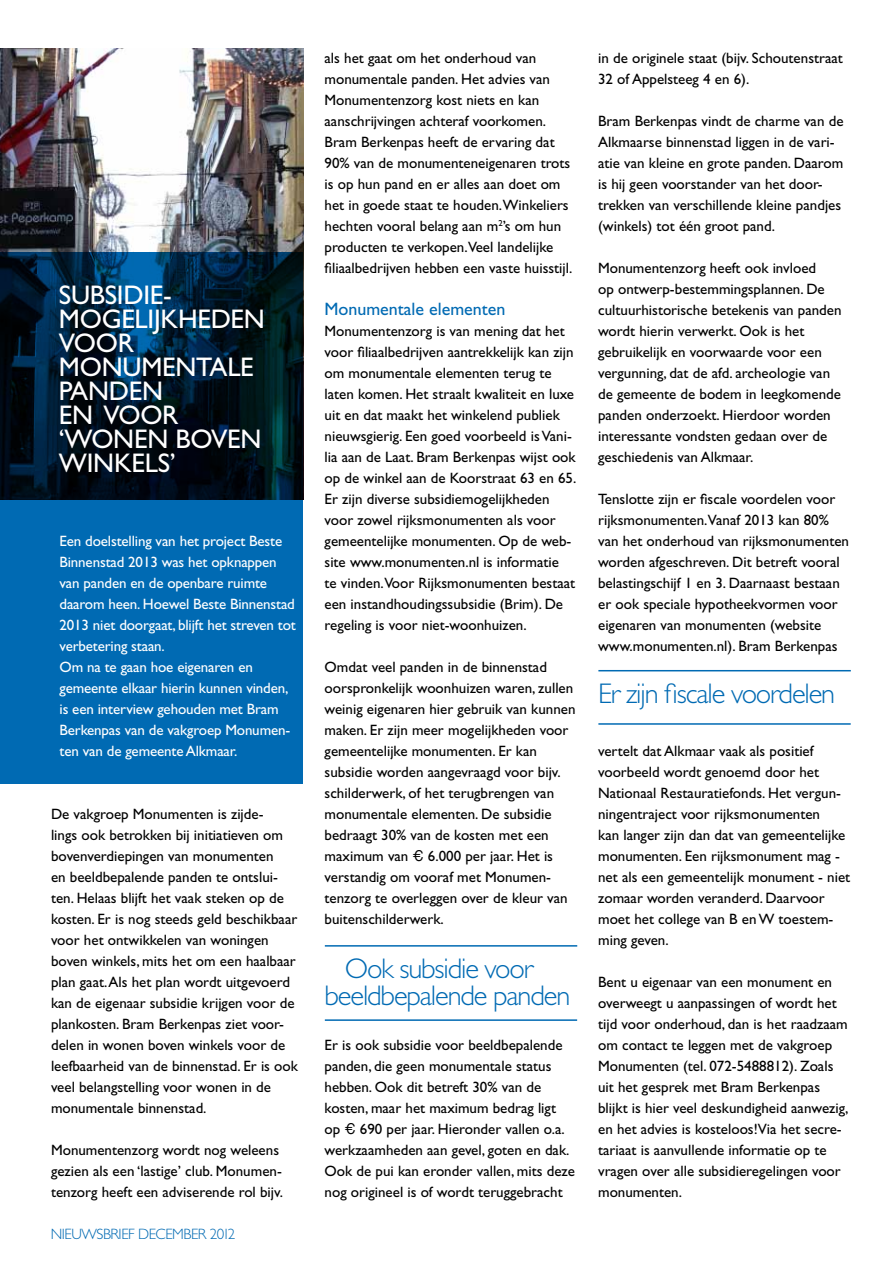
<style>
.page{position:relative;width:893px;height:1263px;background:#fff}
.page>*{position:absolute;margin:0;border:0;box-sizing:border-box;transform-origin:0 0}
.t1{font:300 28.5px/27px "Gill Sans";letter-spacing:-.04em;color:#006ab3;text-align:center}
.t2{font:27px/24px "Gill Sans";color:#fff;text-align:justify}
.t3{font:18px "Gill Sans";color:#006ab3}
.t4{font:15px/21px "Gill Sans";color:#000}
.t5{font:15px/21px "Gill Sans";letter-spacing:-.01em;color:#fff}
.t6{font:300 15px "Gill Sans";letter-spacing:-.03em;color:#006ab3}
.s1{font-family:"Helvetica"}
</style>
<div class="page">
<img style="left:0;top:49px;width:303px;height:203px">
<svg style="left:0;top:252px;width:303px;height:531px;background:#004474"></svg>
<hr style="left:325px;top:945px;width:252px;height:2px;background:#006ab3">
<hr style="left:325px;top:1019px;width:252px;height:2px;background:#006ab3">
<hr style="left:598px;top:670px;width:253px;height:1px;background:#006ab3">
<hr style="left:598px;top:723px;width:253px;height:2px;background:#006ab3">
<h2 class="t2" style="left:59px;top:283px;width:26px">Subsi</h2>
<h2 class="t2" style="left:123px;top:283px;width:50px">die-</h2>
<h2 class="t2" style="left:59px;top:307px;width:17px">mogeli</h2>
<h2 class="t2" style="left:154px;top:307px;width:24px">jkhe</h2>
<h2 class="t2" style="left:211px;top:307px;width:32px">den</h2>
<h2 class="t2" style="left:59px;top:331px;width:18px">voor monumentale pan</h2>
<h2 class="t2" style="left:109px;top:379px;width:32px">den</h2>
<h2 class="t2" style="left:59px;top:403px;width:24px;text-align:left">envoor ‘wonenboven winkels</h2>
<h2 class="t2" style="left:170px;top:451px;width:7px">’</h2>
<p class="t5" style="left:60px;top:531px;width:238px">Een doelstelling van het project Beste Binnenstad 2013 was het opknappen van panden en de openbare ruimte daarom heen. Hoewel Beste Binnenstad 2013 niet doorgaat, blijft het streven tot verbetering staan.<br>Om na te gaan hoe eigenaren en gemeente elkaar hierin kunnen vinden, is een interview gehouden met Bram Berkenpas van de vakgroep Monumen&shy;ten van de gemeente Alkmaar.</p>
<p class="t4" style="left:51px;top:804px;width:248px">De vakgroep Monumenten is zijde-<br>lings ook betrokken bij initiatieven om bovenverdiepingen van monumenten<br>en beeldbepalende panden te ontslui&shy;ten. Helaas blijft het vaak steken op de kosten. Er is nog steeds geld beschikbaar voor het ontwikkelen van woningen boven winkels, mits het om een haalbaar plan gaat.Als het plan wordt uitgevoerd kan de eigenaar subsidie krijgen voor de plankosten. Bram Berkenpas ziet voor&shy;delen in wonen boven winkels voor de leefbaarheid van de binnenstad. Er is ook veel belangstelling voor wonen in de monumentale binnenstad.</p>
<p class="t4" style="left:51px;top:1140px;width:234px">Monumentenzorg wordt nog weleens gezien als een ‘lastige’ club. Monumen&shy;tenzorg heeft een adviserende rol bijv.</p>
<p class="t6" style="left:51px;top:1226px;width:186px">NIEUWSBRIEF DECEMBER 2012</p>
<p class="t4" style="left:325px;top:48px;width:249px">als het gaat om het onderhoud van monumentale panden. Het advies van Monumentenzorg kost niets en kan aanschrijvingen achteraf voorkomen.<br>Bram Berkenpas heeft de ervaring dat 90% van de monumenteneigenaren trots is op hun pand en er alles aan doet om het in goede staat te houden.Winkeliers hechten vooral belang aan m<sup>2</sup>’s om hun producten te verkopen.Veel landelijke filiaalbedrijven hebben een vaste huisstijl.</p>
<p class="t3" style="left:325px;top:299px;width:182px">Monumentale elementen</p>
<p class="t4" style="left:325px;top:321px;width:253px">Monumentenzorg is van mening dat het voor filiaalbedrijven aantrekkelijk kan zijn om monumentale elementen terug te laten komen. Het straalt kwaliteit en luxe uit en dat maakt het winkelend publiek nieuwsgierig. Een goed voorbeeld isVani&shy;lia aan de Laat. Bram Berkenpas wijst ook op de winkel aan de Koorstraat 63 en 65.<br>Er zijn diverse subsidiemogelijkheden voor zowel rijksmonumenten als voor gemeentelijke monumenten. Op de web&shy;site www.monumenten.nl is informatie<br>te vinden.Voor Rijksmonumenten bestaat een instandhoudingssubsidie (Brim).De regeling is voor niet-woonhuizen.</p>
<p class="t4" style="left:325px;top:657px;width:253px">Omdat veel panden in de binnenstad oorspronkelijk woonhuizen waren, zullen weinig eigenaren hier gebruik van kunnen maken. Er zijn meer mogelijkheden voor gemeentelijke monumenten. Er kan subsidie worden aangevraagd voor bijv. schilderwerk, of het terugbrengen van monumentale elementen.De subsidie bedraagt 30% van de kosten met een maximum van <span class="s1">€</span> 6.000 per jaar. Het is verstandig om vooraf met Monumen&shy;tenzorg te overleggen over de kleur van buitenschilderwerk.</p>
<h1 class="t1" style="left:325px;top:955px;width:247px">Ook subsidie voor beeldbepalende panden</h1>
<p class="t4" style="left:325px;top:1035px;width:252px">Er is ook subsidie voor beeldbepalende panden, die geen monumentale status hebben. Ook dit betreft 30% van de kosten, maar het maximum bedrag ligt op <span class="s1">€</span> 690 per jaar. Hieronder vallen o.a. werkzaamheden aan gevel, goten en dak.<br>Ook de pui kan eronder vallen, mits deze nog origineel is of wordt teruggebracht</p>
<p class="t4" style="left:598px;top:48px;width:246px">in de originele staat (bijv. Schoutenstraat<br>32 of Appelsteeg 4 en 6).</p>
<p class="t4" style="left:598px;top:111px;width:247px">Bram Berkenpas vindt de charme van de Alkmaarse binnenstad liggen in de vari&shy;atie van kleine en grote panden.Daarom is hij geen voorstander van het door&shy;trekken van verschillende kleine pandjes (winkels) tot één groot pand.</p>
<p class="t4" style="left:598px;top:258px;width:245px">Monumentenzorg heeft ook invloed<br>op ontwerp-bestemmingsplannen.De cultuurhistorische betekenis van panden wordt hierin verwerkt. Ook is het gebruikelijk en voorwaarde voor een vergunning, dat de afd. archeologie van de gemeente de bodem in leegkomende panden onderzoekt. Hierdoor worden interessante vondsten gedaan over de geschiedenis van Alkmaar.</p>
<p class="t4" style="left:598px;top:489px;width:252px">Tenslotte zijn er fiscale voordelen voor rijksmonumenten.Vanaf 2013 kan 80% van het onderhoud van rijksmonumenten worden afgeschreven.D it betreft vooral belastingschijf 1 en 3.Daarnaast bestaan er ook speciale hypotheekvormen voor eigenaren van monumenten (website www.monumenten.nl). Bram Berkenpas</p>
<h1 class="t1" style="left:598px;top:680px;width:239px">Er zijn fiscale voordelen</h1>
<p class="t4" style="left:598px;top:741px;width:254px">vertelt dat Alkmaar vaak als positief voorbeeld wordt genoemd door het Nationaal Restauratiefonds. Het vergun&shy;ningentraject voor rijksmonumenten<br>kan langer zijn dan dat van gemeentelijke monumenten. Een rijksmonument mag - net als een gemeentelijk monument - niet zomaar worden veranderd.Daarvoor moet het college van B enW toestem&shy;ming geven.</p>
<p class="t4" style="left:598px;top:972px;width:252px">Bent u eigenaar van een monument en overweegt u aanpassingen of wordt het tijd voor onderhoud, dan is het raadzaam om contact te leggen met de vakgroep Monumenten (tel. 072-5488812). Zoals uit het gesprek met Bram Berkenpas blijkt is hier veel deskundigheid aanwezig, en het advies is kosteloos!Via het secre&shy;tariaat is aanvullende informatie op te vragen over alle subsidieregelingen voor monumenten.</p>
</div>
